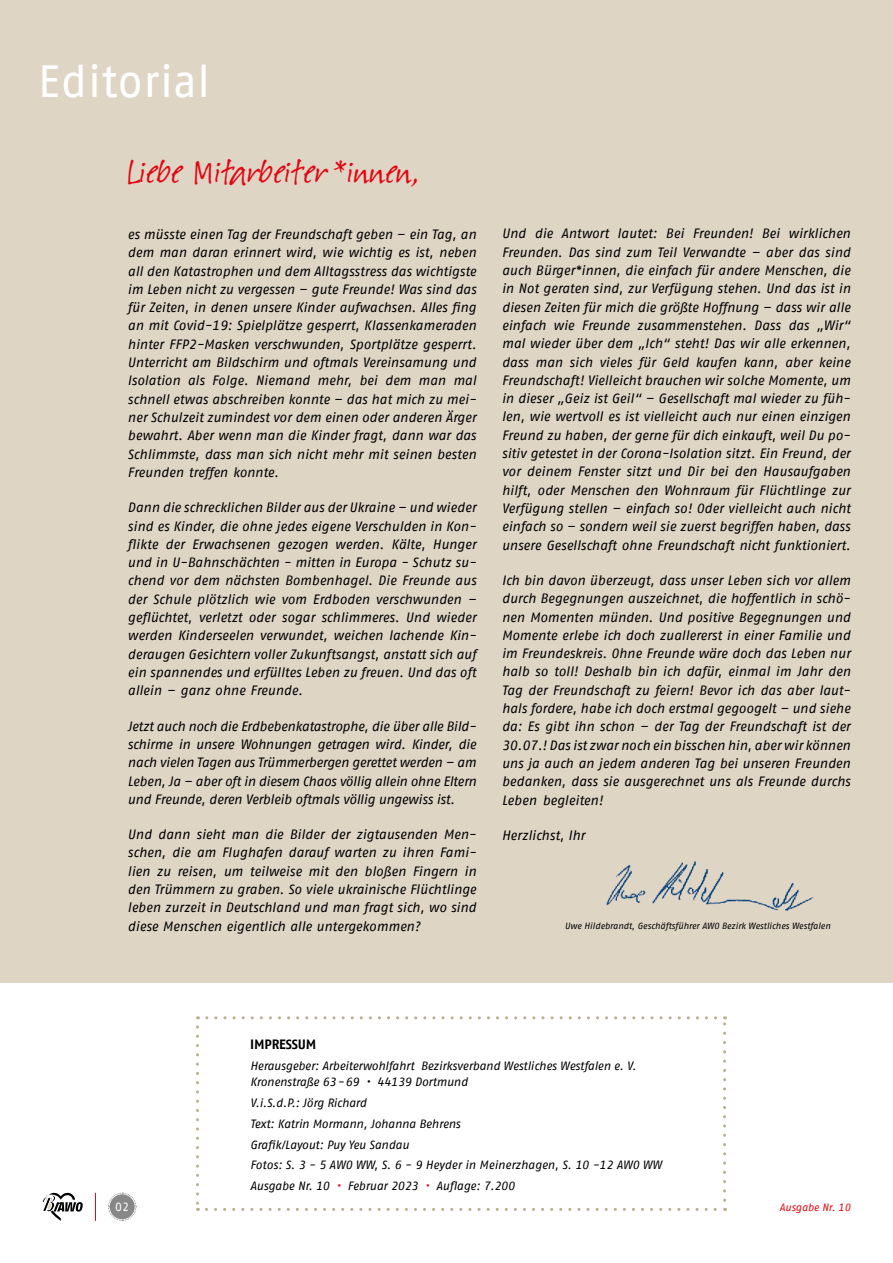
<style>
.page{position:relative;width:893px;height:1263px;background:#fff}
.page>*{position:absolute;margin:0;border:0;box-sizing:border-box;transform-origin:0 0}
.t1{font:45px "AWO Fago Office";letter-spacing:.015em;color:#fff}
.t2{font:42px "Suomi Hand Script";letter-spacing:.025em;color:#e30613}
.t3{font:italic 13.5px/18.3px "AWO Fago Office";letter-spacing:-.005em;color:#000;text-align:justify}
.t4{font:700 13.5px "AWO Fago Office";letter-spacing:-.01em;color:#000}
.t5{font:italic 12px/20.7px "AWO Fago Office";letter-spacing:-.01em;color:#000}
.t6{font:12px "AWO Fago Office";color:#fff}
.t7{font:italic 10.5px "AWO Fago Office";color:#e30613}
.t8{font:italic 9px "AWO Fago Office";color:#000}
.s1{color:#e30613}
</style>
<div class="page">
<div style="left:0;top:0;width:893px;height:982px;background:#ded5c5"></div>
<svg style="left:196px;top:1027px;width:3px;height:184px"></svg>
<svg style="left:206px;top:1208px;width:520px;height:3px"></svg>
<svg style="left:723px;top:1016px;width:3px;height:184px"></svg>
<svg style="left:197px;top:1016px;width:519px;height:3px"></svg>
<img style="left:606px;top:861px;width:208px;height:50px">
<svg style="left:42px;top:1192px;width:41px;height:29px"></svg>
<svg style="left:108px;top:1192px;width:29px;height:29px"></svg>
<div style="left:110px;top:1194px;width:25px;height:25px;background:#878787;border-radius:50%"></div>
<svg style="left:95px;top:1193px;width:1px;height:28px"></svg>
<h1 class="t1" style="left:38px;top:56px;width:173px">Editorial</h1>
<h2 class="t2" style="left:128px;top:151px;width:294px">Liebe Mitarbeiter *innen,</h2>
<p class="t3" style="left:128px;top:225px;width:350px">es müsste einen Tag der Freundschaft geben – ein Tag, an dem man daran erinnert wird, wie wichtig es ist, neben all den Katastrophen und dem Alltagsstress das wichtigste im Leben nicht zu vergessen – gute Freunde! Was sind das für Zeiten, in denen unsere Kinder aufwachsen. Alles fing an mit Covid-19: Spielplätze gesperrt, Klassenkameraden hinter FFP2-Masken verschwunden, Sportplätze gesperrt.<br>Unterricht am Bildschirm und oftmals Vereinsamung und Isolation als Folge. Niemand mehr, bei dem man mal schnell etwas abschreiben konnte – das hat mich zu mei&shy;ner Schulzeit zumindest vor dem einen oder anderen Ärger bewahrt. Aber wenn man die Kinder fragt, dann war das Schlimmste, dass man sich nicht mehr mit seinen besten Freunden treffen konnte.</p>
<p class="t3" style="left:128px;top:498px;width:350px">Dann die schrecklichen Bilder aus der Ukraine – und wieder sind es Kinder, die ohne jedes eigene Verschulden in Kon&shy;flikte der Erwachsenen gezogen werden. Kälte, Hunger und in U-Bahnschächten - mitten in Europa - Schutz su&shy;chend vor dem nächsten Bombenhagel. Die Freunde aus der Schule plötzlich wie vom Erdboden verschwunden – geflüchtet, verletzt oder sogar schlimmeres. Und wieder werden Kinderseelen verwundet, weichen lachende Kin&shy;deraugen Gesichtern voller Zukunftsangst, anstatt sich auf ein spannendes und erfülltes Leben zu freuen. Und das oft allein – ganz ohne Freunde.</p>
<p class="t3" style="left:128px;top:717px;width:350px">Jetzt auch noch die Erdbebenkatastrophe, die über alle Bild&shy;schirme in unsere Wohnungen getragen wird. Kinder, die nach vielen Tagen aus Trümmerbergen gerettet werden – am Leben, Ja – aber oft in diesem Chaos völlig allein ohne Eltern und Freunde, deren Verbleib oftmals völlig ungewiss ist.</p>
<p class="t3" style="left:128px;top:825px;width:350px">Und dann sieht man die Bilder der zigtausenden Men&shy;schen, die am Flughafen darauf warten zu ihren Fami&shy;lien zu reisen, um teilweise mit den bloßen Fingern in den Trümmern zu graben. So viele ukrainische Flüchtlinge leben zurzeit in Deutschland und man fragt sich, wo sind diese Menschen eigentlich alle untergekommen?</p>
<p class="t3" style="left:502px;top:224px;width:350px">Und die Antwort lautet: Bei Freunden! Bei wirklichen Freunden. Das sind zum Teil Verwandte – aber das sind auch Bürger*innen, die einfach für andere Menschen, die in Not geraten sind, zur Verfügung stehen. Und das ist in diesen Zeiten für mich die größte Hoffnung – dass wir alle einfach wie Freunde zusammenstehen. Dass das „Wir“ mal wieder über dem „Ich“ steht! Das wir alle erkennen, dass man sich vieles für Geld kaufen kann, aber keine Freundschaft! Vielleicht brauchen wir solche Momente, um in dieser „Geiz ist Geil“ – Gesellschaft mal wieder zu füh&shy;len, wie wertvoll es ist vielleicht auch nur einen einzigen Freund zu haben, der gerne für dich einkauft, weil Du po&shy;sitiv getestet in der Corona-Isolation sitzt. Ein Freund, der vor deinem Fenster sitzt und Dir bei den Hausaufgaben hilft, oder Menschen den Wohnraum für Flüchtlinge zur Verfügung stellen – einfach so! Oder vielleicht auch nicht einfach so – sondern weil sie zuerst begriffen haben, dass unsere Gesellschaft ohne Freundschaft nicht funktioniert.</p>
<p class="t3" style="left:502px;top:571px;width:350px">Ich bin davon überzeugt, dass unser Leben sich vor allem durch Begegnungen auszeichnet, die hoffentlich in schö&shy;nen Momenten münden. Und positive Begegnungen und Momente erlebe ich doch zuallererst in einer Familie und im Freundeskreis. Ohne Freunde wäre doch das Leben nur halb so toll! Deshalb bin ich dafür, einmal im Jahr den Tag der Freundschaft zu feiern! Bevor ich das aber laut&shy;hals fordere, habe ich doch erstmal gegoogelt – und siehe da: Es gibt ihn schon – der Tag der Freundschaft ist der 30.07.! Das ist zwar noch ein bisschen hin, aber wir können uns ja auch an jedem anderen Tag bei unseren Freunden bedanken, dass sie ausgerechnet uns als Freunde durchs Leben begleiten!</p>
<p class="t3" style="left:502px;top:826px;width:85px">Herzlichst, Ihr</p>
<p class="t8" style="left:565px;top:921px;width:267px">Uwe Hildebrandt, Geschäftsführer AWO Bezirk Westliches Westfalen</p>
<p class="t6" style="left:115px;top:1200px;width:15px">02</p>
<p class="t4" style="left:250px;top:1036px;width:68px">IMPRESSUM</p>
<p class="t5" style="left:250px;top:1057px;width:387px;line-height:16.5px">Herausgeber: Arbeiterwohlfahrt Bezirksverband Westliches Westfalen e. V.<br>Kronenstraße 63-69 • 44139 Dortmund</p>
<p class="t5" style="left:250px;top:1092px;width:413px">V.i.S.d.P.: Jörg Richard<br>Text: Katrin Mormann, Johanna Behrens<br>Grafik/Layout: Puy Yeu Sandau<br>Fotos: S. 3 - 5 AWO WW, S. 6 - 9 Heyder in Meinerzhagen, S. 10 -12 AWO WW Ausgabe Nr. 10 <span class="s1">•</span> Februar 2023 <span class="s1">•</span> Auflage: 7.200</p>
<p class="t7" style="left:780px;top:1201px;width:72px">Ausgabe Nr. 10</p>
</div>
